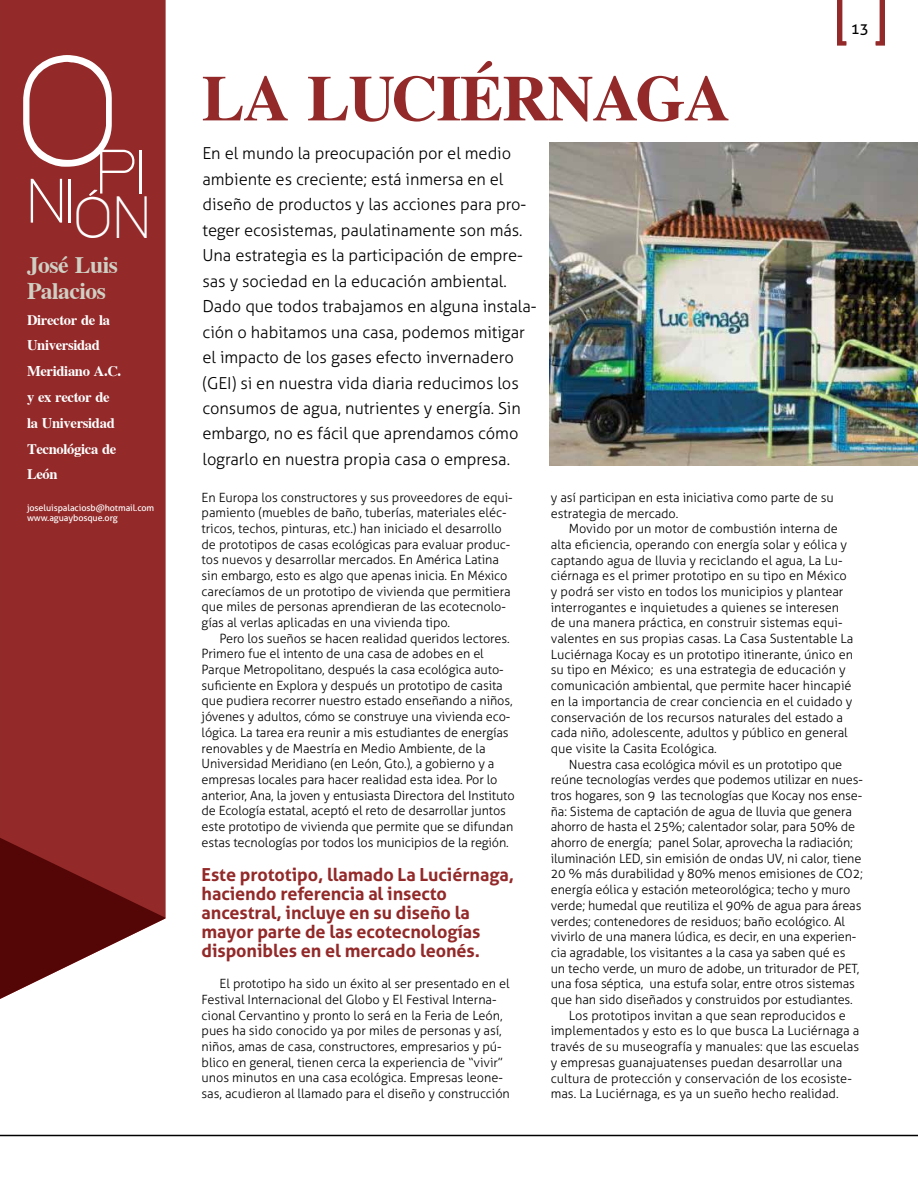
<style>
.page{position:relative;width:918px;height:1188px;background:#fff}
.page>*{position:absolute;margin:0;border:0;box-sizing:border-box;transform-origin:0 0}
.t1{font:134.25px "Steiner";color:#fff}
.t2{font:700 64.5px "Cardiff";letter-spacing:-.02em;color:#932929}
.t3{font:52.2px "Steiner";color:#fff}
.t4{font:700 23.55px/25.8px "Cardiff";letter-spacing:-.02em;color:#cfcfc3}
.t5{font:700 18px/18.9px "Aller";letter-spacing:-.005em;color:#932929}
.t6{font:300 16.5px/25.5px "Aller";letter-spacing:-.005em;color:#000}
.t7{font:15px "Aller";color:#000}
.t8{font:700 14.55px/25.8px "Cardiff";letter-spacing:-.02em;color:#fff}
.t9{font:300 12.75px/15.6px "Aller";letter-spacing:-.005em;color:#000}
.t10{font:9px/10.8px "Aller";letter-spacing:-.01em;color:#fff}
</style>
<div class="page">
<div style="left:0;top:0;width:166px;height:838px;background:#932929"></div>
<svg style="left:0;top:838px;width:166px;height:161px"></svg>
<hr style="left:0;top:1135px;width:918px;height:1px;background:#000">
<svg style="left:837px;top:0;width:10px;height:46px"></svg>
<svg style="left:875px;top:0;width:10px;height:46px"></svg>
<img style="left:550px;top:143px;width:368px;height:322px">
<svg style="left:89px;top:190px;width:9px;height:6px"></svg>
<h1 class="t1" style="left:19px;top:54px;width:98px">O</h1>
<h3 class="t3" style="left:99px;top:150px;width:47px">PI</h3>
<h3 class="t3" style="left:29px;top:179px;width:120px">NI<sub>ON</sub></h3>
<h3 class="t4" style="left:27px;top:252px;width:92px">José Luis<br>Palacios</h3>
<p class="t8" style="left:27px;top:307px;width:96px">Director de la<br>Universidad<br>Meridiano A.C. y ex rector de la Universidad<br>Tecnológica de<br>León</p>
<p class="t10" style="left:27px;top:502px;width:129px">joseluispalaciosb@hotmail.com www.aguaybosque.org</p>
<h2 class="t2" style="left:202px;top:60px;width:531px">LA LUCIÉRNAGA</h2>
<p class="t6" style="left:202px;top:141px;width:336px">En el mundo la preocupación por el medio ambiente es creciente; está inmersa en el diseño de productos y las acciones para pro&shy;teger ecosistemas, paulatinamente son más.<br>Una estrategia es la participación de empre&shy;sas y sociedad en la educación ambiental.<br>Dado que todos trabajamos en alguna instala&shy;ción o habitamos una casa, podemos mitigar el impacto de los gases efecto invernadero (GEI) si en nuestra vida diaria reducimos los consumos de agua, nutrientes y energía. Sin embargo, no es fácil que aprendamos cómo lograrlo en nuestra propia casa o empresa.</p>
<p class="t7" style="left:851px;top:19px;width:20px">13</p>
<p class="t9" style="left:202px;top:489px;width:312px">En Europa los constructores y sus proveedores de equi&shy;pamiento (muebles de baño, tuberías, materiales eléc&shy;tricos, techos, pinturas, etc.) han iniciado el desarrollo de prototipos de casas ecológicas para evaluar produc&shy;tos nuevos y desarrollar mercados. En América Latina sin embargo, esto es algo que apenas inicia. En México carecíamos de un prototipo de vivienda que permitiera que miles de personas aprendieran de las ecotecnolo&shy;gías al verlas aplicadas en una vivienda tipo.</p>
<p class="t9" style="left:202px;top:631px;width:315px;text-indent:18px">Pero los sueños se hacen realidad queridos lectores.<br>Primero fue el intento de una casa de adobes en el Parque Metropolitano, después la casa ecológica auto&shy;suficiente en Explora y después un prototipo de casita que pudiera recorrer nuestro estado enseñando a niños, jóvenes y adultos, cómo se construye una vivienda eco&shy;lógica. La tarea era reunir a mis estudiantes de energías renovables y de Maestría en Medio Ambiente, de la Universidad Meridiano (en León, Gto.), a gobierno y a empresas locales para hacer realidad esta idea. Por lo anterior, Ana, la joven y entusiasta Directora del Instituto de Ecología estatal, aceptó el reto de desarrollar juntos este prototipo de vivienda que permite que se difundan estas tecnologías por todos los municipios de la región.</p>
<h3 class="t5" style="left:202px;top:865px;width:314px">Este prototipo, llamado La Luciérnaga, haciendo referencia al insecto ancestral, incluye en su diseño la mayor parte de las ecotecnologías disponibles en el mercado leonés.</h3>
<p class="t9" style="left:202px;top:976px;width:310px;text-indent:18px">El prototipo ha sido un éxito al ser presentado en el Festival Internacional del Globo y El Festival Interna&shy;cional Cervantino y pronto lo será en la Feria de León, pues ha sido conocido ya por miles de personas y así, niños, amas de casa, constructores, empresarios y pú&shy;blico en general, tienen cerca la experiencia de “vivir” unos minutos en una casa ecológica. Empresas leone&shy;sas, acudieron al llamado para el diseño y construcción</p>
<p class="t9" style="left:551px;top:489px;width:285px">y así participan en esta iniciativa como parte de su estrategia de mercado.</p>
<p class="t9" style="left:551px;top:521px;width:304px;text-indent:18px">Movido por un motor de combustión interna de alta eficiencia, operando con energía solar y eólica y captando agua de lluvia y reciclando el agua, La Lu&shy;ciérnaga es el primer prototipo en su tipo en México y podrá ser visto en todos los municipios y plantear interrogantes e inquietudes a quienes se interesen de una manera práctica, en construir sistemas equi&shy;valentes en sus propias casas. La Casa Sustentable La Luciérnaga Kocay es un prototipo itinerante, único en su tipo en México; es una estrategia de educación y comunicación ambiental, que permite hacer hincapié en la importancia de crear conciencia en el cuidado y conservación de los recursos naturales del estado a cada niño, adolescente, adultos y público en general que visite la Casita Ecológica.</p>
<p class="t9" style="left:569px;top:756px;width:275px">Nuestra casa ecológica móvil es un prototipo que</p>
<p class="t9" style="left:551px;top:772px;width:314px">reúne tecnologías verdes que podemos utilizar en nues-</p>
<p class="t9" style="left:551px;top:788px;width:313px">tros hogares, son 9 las tecnologías que Kocay nos ense-</p>
<p class="t9" style="left:551px;top:803px;width:303px">ña: Sistema de captación de agua de lluvia que genera</p>
<p class="t9" style="left:551px;top:819px;width:306px">ahorro de hasta el 25%; calentador solar, para 50% de</p>
<p class="t9" style="left:551px;top:835px;width:304px">ahorro de energía; panel Solar, aprovecha la radiación;</p>
<p class="t9" style="left:551px;top:851px;width:312px">iluminación LED, sin emisión de ondas UV, ni calor, tiene</p>
<p class="t9" style="left:551px;top:866px;width:314px">20 % más durabilidad y 80% menos emisiones de CO2;</p>
<p class="t9" style="left:551px;top:882px;width:301px">energía eólica y estación meteorológica; techo y muro</p>
<p class="t9" style="left:551px;top:898px;width:312px">verde; humedal que reutiliza el 90% de agua para áreas</p>
<p class="t9" style="left:551px;top:913px;width:296px">verdes; contenedores de residuos; baño ecológico. Al</p>
<p class="t9" style="left:551px;top:929px;width:307px">vivirlo de una manera lúdica, es decir, en una experien-</p>
<p class="t9" style="left:551px;top:945px;width:296px">cia agradable, los visitantes a la casa ya saben qué es</p>
<p class="t9" style="left:551px;top:960px;width:310px">un techo verde, un muro de adobe, un triturador de PET,</p>
<p class="t9" style="left:551px;top:976px;width:306px">una fosa séptica, una estufa solar, entre otros sistemas</p>
<p class="t9" style="left:551px;top:992px;width:304px">que han sido diseñados y construidos por estudiantes.</p>
<p class="t9" style="left:569px;top:1007px;width:279px">Los prototipos invitan a que sean reproducidos e</p>
<p class="t9" style="left:551px;top:1023px;width:310px">implementados y esto es lo que busca La Luciérnaga a</p>
<p class="t9" style="left:551px;top:1039px;width:310px">través de su museografía y manuales: que las escuelas</p>
<p class="t9" style="left:551px;top:1055px;width:293px">y empresas guanajuatenses puedan desarrollar una</p>
<p class="t9" style="left:551px;top:1070px;width:303px">cultura de protección y conservación de los ecosiste-</p>
<p class="t9" style="left:551px;top:1086px;width:289px">mas. La Luciérnaga, es ya un sueño hecho realidad.</p>
</div>
